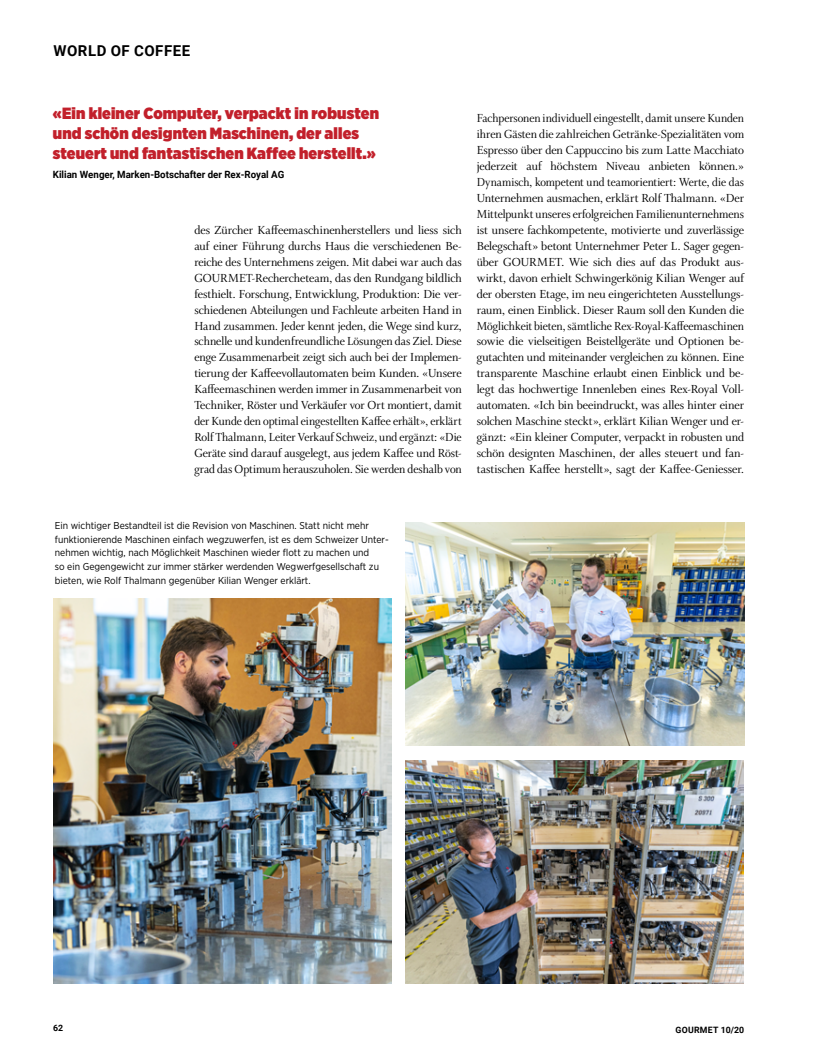
<style>
.page{position:relative;width:815px;height:1063px;background:#fff}
.page>*{position:absolute;margin:0;border:0;box-sizing:border-box;transform-origin:0 0}
.t1{font:900 16.25px/20px "Gotham Narrow";letter-spacing:.005em;color:#c2202b}
.t2{font:700 15px "Roboto";letter-spacing:.035em;color:#000}
.t3{font:12.5px/16px "Whitman Display";letter-spacing:-.005em;color:#000;text-align:justify}
.t4{font:10px/13.8px "Gotham Narrow";color:#000}
.t5{font:700 10px "Roboto";color:#000}
.t6{font:700 8.75px "Roboto";letter-spacing:.035em;color:#000}
</style>
<div class="page">
<img style="left:405px;top:760px;width:338px;height:223px">
<img style="left:53px;top:598px;width:338px;height:385px">
<img style="left:405px;top:523px;width:339px;height:223px">
<p class="t2" style="left:53px;top:41px;width:138px">WORLD OF COFFEE</p>
<h1 class="t1" style="left:53px;top:103px;width:328px">«Ein kleiner Computer, verpackt in robusten und schön designten Maschinen, der alles steuert und fantastischen Kaffee herstellt.»</h1>
<p class="t5" style="left:53px;top:167px;width:233px">Kilian Wenger, Marken-Botschafter der Rex-Royal AG</p>
<p class="t3" style="left:194px;top:222px;width:269px">des Zürcher Kaffeemaschinenherstellers und liess sich auf einer Führung durchs Haus die verschiedenen Be&shy;reiche des Unternehmens zeigen. Mit dabei war auch das GOURMET-Rechercheteam, das den Rundgang bildlich festhielt. Forschung, Entwicklung, Produktion: Die ver&shy;schiedenen Abteilungen und Fachleute arbeiten Hand in Hand zusammen. Jeder kennt jeden, die Wege sind kurz, schnelle und kundenfreundliche Lösungen das Ziel. Diese enge Zusammenarbeit zeigt sich auch bei der Implemen&shy;tierung der Kaffeevollautomaten beim Kunden. «Unsere Kaffeemaschinen werden immer in Zusammenarbeit von Techniker, Röster und Verkäufer vor Ort montiert, damit der Kunde den optimal eingestellten Kaffee erhält», erklärt Rolf Thalmann, Leiter Verkauf Schweiz, und ergänzt: «Die Geräte sind darauf ausgelegt, aus jedem Kaffee und Röst&shy;grad das Optimum herauszuholen. Sie werden deshalb von</p>
<p class="t3" style="left:477px;top:110px;width:269px">Fachpersonen individuell eingestellt, damit unsere Kunden ihren Gästen die zahlreichen Getränke-Spezialitäten vom Espresso über den Cappuccino bis zum Latte Macchiato jederzeit auf höchstem Niveau anbieten können.» Dynamisch, kompetent und teamorientiert: Werte, die das Unternehmen ausmachen, erklärt Rolf Thalmann. «Der Mittelpunkt unseres erfolgreichen Familienunternehmens ist unsere fachkompetente, motivierte und zuverlässige Belegschaft» betont Unternehmer Peter L. Sager gegen&shy;über GOURMET. Wie sich dies auf das Produkt aus&shy;wirkt, davon erhielt Schwingerkönig Kilian Wenger auf der obersten Etage, im neu eingerichteten Ausstellungs&shy;raum, einen Einblick. Dieser Raum soll den Kunden die Möglichkeit bieten, sämtliche Rex-Royal-Kaffeemaschinen sowie die vielseitigen Beistellgeräte und Optionen be&shy;gutachten und miteinander vergleichen zu können. Eine transparente Maschine erlaubt einen Einblick und be&shy;legt das hochwertige Innenleben eines Rex-Royal Voll&shy;automaten. «Ich bin beeindruckt, was alles hinter einer solchen Maschine steckt», erklärt Kilian Wenger und er&shy;gänzt: «Ein kleiner Computer, verpackt in robusten und schön designten Maschinen, der alles steuert und fan&shy;tastischen Kaffee herstellt», sagt der Kaffee-Geniesser.</p>
<p class="t4" style="left:55px;top:518px;width:335px">Ein wichtiger Bestandteil ist die Revision von Maschinen. Statt nicht mehr funktionierende Maschinen einfach wegzuwerfen, ist es dem Schweizer Unter&shy;nehmen wichtig, nach Möglichkeit Maschinen wieder flott zu machen und<br>so ein Gegengewicht zur immer stärker werdenden Wegwerfgesellschaft zu bieten, wie Rolf Thalmann gegenüber Kilian Wenger erklärt.</p>
<p class="t6" style="left:53px;top:1022px;width:12px">62</p>
<p class="t6" style="left:675px;top:1024px;width:70px">GOURMET 10/20</p>
</div>
